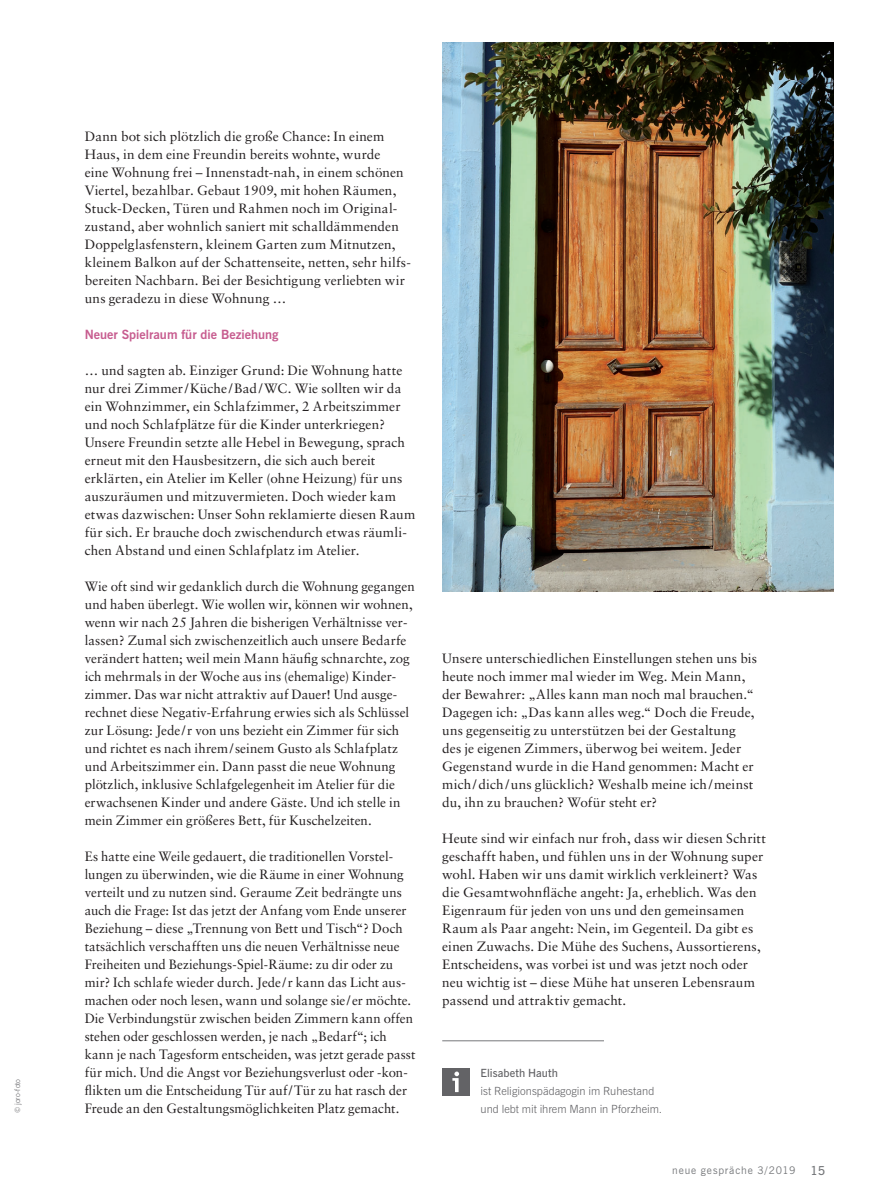
<style>
.page{position:relative;width:876px;height:1190px;background:#fff}
.page>*{position:absolute;margin:0;border:0;box-sizing:border-box;transform-origin:0 0}
.t1{font:13.5px/18px "Sabon";letter-spacing:.005em;color:#231f20}
.t2{font:700 12.75px "News Gothic BT";color:#c75c8f}
.t3{font:300 11.25px/18px "News Gothic BT";color:#636366}
.t4{font:600 11.25px "News Gothic BT";letter-spacing:.005em;color:#636366}
.t5{font:10.5px "News Gothic BT";letter-spacing:.08em;color:#76787b}
.t6{font:300 7.5px "News Gothic BT";letter-spacing:.01em;color:#636366}
.s1{font-weight:600;font-size:12.3px}
</style>
<div class="page">
<hr style="left:442px;top:1040px;width:161px;height:1px;background:#76787b">
<div style="left:442px;top:1068px;width:27px;height:27px;background:#636366"></div>
<svg style="left:452px;top:1071px;width:7px;height:21px"></svg>
<img style="left:442px;top:42px;width:391px;height:549px">
<p class="t6" style="left:15px;top:1113px;width:36px;rotate:-90deg">© joro-foto</p>
<p class="t1" style="left:85px;top:129px;width:327px">Dann bot sich plötzlich die große Chance: In einem Haus, in dem eine Freundin bereits wohnte, wurde<br>eine Wohnung frei – Innenstadt-nah, in einem schönen Viertel, bezahlbar. Gebaut 1909, mit hohen Räumen, Stuck-Decken, Türen und Rahmen noch im Original&shy;zustand, aber wohnlich saniert mit schalldämmenden Doppelglasfenstern, kleinem Garten zum Mitnutzen, kleinem Balkon auf der Schattenseite, netten, sehr hilfs&shy;bereiten Nachbarn. Bei der Besichtigung verliebten wir uns geradezu in diese Wohnung …</p>
<p class="t2" style="left:85px;top:330px;width:195px">Neuer Spielraum für die Beziehung</p>
<p class="t1" style="left:85px;top:363px;width:332px">… und sagten ab. Einziger Grund: Die Wohnung hatte nur drei Zimmer / Küche / Bad / WC. Wie sollten wir da ein Wohnzimmer, ein Schlafzimmer, 2 Arbeitszimmer und noch Schlafplätze für die Kinder unterkriegen?<br>Unsere Freundin setzte alle Hebel in Bewegung, sprach erneut mit den Hausbesitzern, die sich auch bereit erklärten, ein Atelier im Keller (ohne Heizung) für uns auszuräumen und mitzuvermieten. Doch wieder kam etwas dazwischen: Unser Sohn reklamierte diesen Raum für sich. Er brauche doch zwischendurch etwas räumli&shy;chen Abstand und einen Schlafplatz im Atelier.</p>
<p class="t1" style="left:85px;top:579px;width:331px">Wie oft sind wir gedanklich durch die Wohnung gegangen und haben überlegt. Wie wollen wir, können wir wohnen, wenn wir nach 25 Jahren die bisherigen Verhältnisse ver&shy;lassen? Zumal sich zwischenzeitlich auch unsere Bedarfe verändert hatten; weil mein Mann häufig schnarchte, zog ich mehrmals in der Woche aus ins (ehemalige) Kinder&shy;zimmer. Das war nicht attraktiv auf Dauer! Und ausge&shy;rechnet diese Negativ-Erfahrung erwies sich als Schlüssel zur Lösung: Jede / r von uns bezieht ein Zimmer für sich und richtet es nach ihrem / seinem Gusto als Schlafplatz und Arbeitszimmer ein. Dann passt die neue Wohnung plötzlich, inklusive Schlafgelegenheit im Atelier für die erwachsenen Kinder und andere Gäste. Und ich stelle in mein Zimmer ein größeres Bett, für Kuschelzeiten.</p>
<p class="t1" style="left:85px;top:849px;width:332px">Es hatte eine Weile gedauert, die traditionellen Vorstel&shy;lungen zu überwinden, wie die Räume in einer Wohnung verteilt und zu nutzen sind. Geraume Zeit bedrängte uns auch die Frage: Ist das jetzt der Anfang vom Ende unserer Beziehung – diese „Trennung von Bett und Tisch“? Doch tatsächlich verschafften uns die neuen Verhältnisse neue Freiheiten und Beziehungs-Spiel-Räume: zu dir oder zu mir? Ich schlafe wieder durch. Jede / r kann das Licht aus&shy;machen oder noch lesen, wann und solange sie / er möchte.<br>Die Verbindungstür zwischen beiden Zimmern kann offen stehen oder geschlossen werden, je nach „Bedarf“; ich kann je nach Tagesform entscheiden, was jetzt gerade passt für mich. Und die Angst vor Beziehungsverlust oder -kon&shy;flikten um die Entscheidung Tür auf / Tür zu hat rasch der Freude an den Gestaltungsmöglichkeiten Platz gemacht.</p>
<p class="t1" style="left:442px;top:651px;width:316px">Unsere unterschiedlichen Einstellungen stehen uns bis heute noch immer mal wieder im Weg. Mein Mann, der Bewahrer: „Alles kann man noch mal brauchen.“ Dagegen ich: „Das kann alles weg.“ Doch die Freude, uns gegenseitig zu unterstützen bei der Gestaltung des je eigenen Zimmers, überwog bei weitem. Jeder Gegenstand wurde in die Hand genommen: Macht er mich / dich / uns glücklich? Weshalb meine ich / meinst du, ihn zu brauchen? Wofür steht er?</p>
<p class="t1" style="left:442px;top:831px;width:325px">Heute sind wir einfach nur froh, dass wir diesen Schritt geschafft haben, und fühlen uns in der Wohnung super wohl. Haben wir uns damit wirklich verkleinert? Was die Gesamtwohnfläche angeht: Ja, erheblich. Was den Eigenraum für jeden von uns und den gemeinsamen Raum als Paar angeht: Nein, im Gegenteil. Da gibt es einen Zuwachs. Die Mühe des Suchens, Aussortierens, Entscheidens, was vorbei ist und was jetzt noch oder neu wichtig ist – diese Mühe hat unseren Lebensraum passend und attraktiv gemacht.</p>
<p class="t4" style="left:480px;top:1069px;width:79px">Elisabeth Hauth</p>
<p class="t3" style="left:480px;top:1083px;width:183px">ist Religionspädagogin im Ruhestand und lebt mit ihrem Mann in Pforzheim.</p>
<p class="t5" style="left:672px;top:1166px;width:154px">neue gespräche 3/2019 <span class="s1">15</span></p>
</div>
